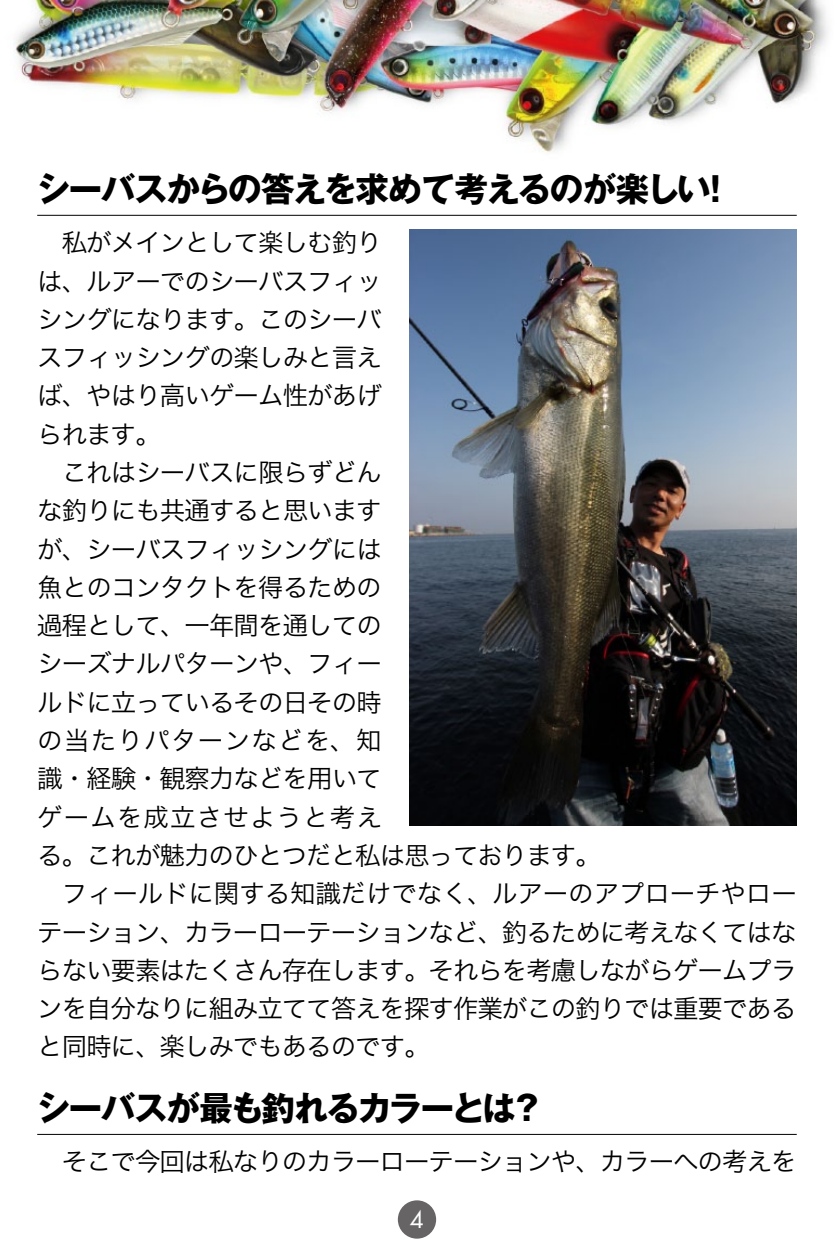
<style>
.page{position:relative;width:834px;height:1251px;background:#fff}
.page>*{position:absolute;margin:0;border:0;box-sizing:border-box;transform-origin:0 0}
.t1{font:700 33.9px "Gothic MB101 Pro";letter-spacing:-.06em;color:#000}
.t2{font:25.5px/38.4px "Hira Kaku Pro W3";letter-spacing:-.04em;color:#000;text-align:justify}
.t3{font:25.5px "Hira Kaku Pro W3";letter-spacing:-.005em;color:#000}
.t4{font:25.5px "Hira Kaku Pro W3";letter-spacing:.05em;color:#000}
.t5{font:25.5px "Hira Kaku Pro W3";letter-spacing:.04em;color:#000}
.t6{font:23.1px "Futura";color:#fff}
</style>
<div class="page">
<img style="left:14px;top:0;width:814px;height:152px">
<div style="left:398px;top:1199px;width:38px;height:39px;background:#666464;border-radius:50%"></div>
<hr style="left:37px;top:215px;width:759px;height:1px;background:#000">
<hr style="left:37px;top:1133px;width:759px;height:1px;background:#000">
<img style="left:409px;top:230px;width:387px;height:595px">
<h1 class="t1" style="left:36px;top:161px;width:697px">シーバスからの答えを求めて考えるのが楽しい！</h1>
<p class="t2" style="left:37px;top:221px;width:346px;text-indent:24px">私がメインとして楽しむ釣りは、ルアーでのシーバスフィッシングになります。このシーバスフィッシングの楽しみと言えば、やはり高いゲーム性があげられます。</p>
<p class="t2" style="left:62px;top:451px;width:322px">これはシーバスに限らずどん</p>
<p class="t2" style="left:37px;top:489px;width:346px">な釣りにも共通すると思います</p>
<p class="t2" style="left:37px;top:528px;width:346px">が、シーバスフィッシングには</p>
<p class="t2" style="left:37px;top:566px;width:346px">魚とのコンタクトを得るための</p>
<p class="t2" style="left:37px;top:604px;width:346px">過程として、一年間を通しての</p>
<p class="t2" style="left:37px;top:642px;width:346px">シーズナルパターンや、フィー</p>
<p class="t2" style="left:37px;top:681px;width:346px">ルドに立っているその日その時</p>
<p class="t4" style="left:37px;top:717px;width:346px">の当たりパターンなどを、知</p>
<p class="t2" style="left:37px;top:757px;width:346px">識・経験・観察力などを用いて</p>
<p class="t5" style="left:37px;top:794px;width:346px">ゲームを成立させようと考え</p>
<p class="t2" style="left:37px;top:834px;width:565px">る。これが魅力のひとつだと私は思っております。</p>
<p class="t3" style="left:62px;top:870px;width:736px">フィールドに関する知識だけでなく、ルアーのアプローチやロー</p>
<p class="t2" style="left:37px;top:910px;width:760px">テーション、カラーローテーションなど、釣るために考えなくてはな</p>
<p class="t2" style="left:37px;top:949px;width:760px">らない要素はたくさん存在します。それらを考慮しながらゲームプラ</p>
<p class="t2" style="left:37px;top:987px;width:760px">ンを自分なりに組み立てて答えを探す作業がこの釣りでは重要である</p>
<p class="t2" style="left:37px;top:1025px;width:394px">と同時に、楽しみでもあるのです。</p>
<h1 class="t1" style="left:36px;top:1080px;width:509px">シーバスが最も釣れるカラーとは？</h1>
<p class="t2" style="left:62px;top:1140px;width:736px">そこで今回は私なりのカラーローテーションや、カラーへの考えを</p>
<p class="t6" style="left:410px;top:1203px;width:16px">4</p>
</div>
